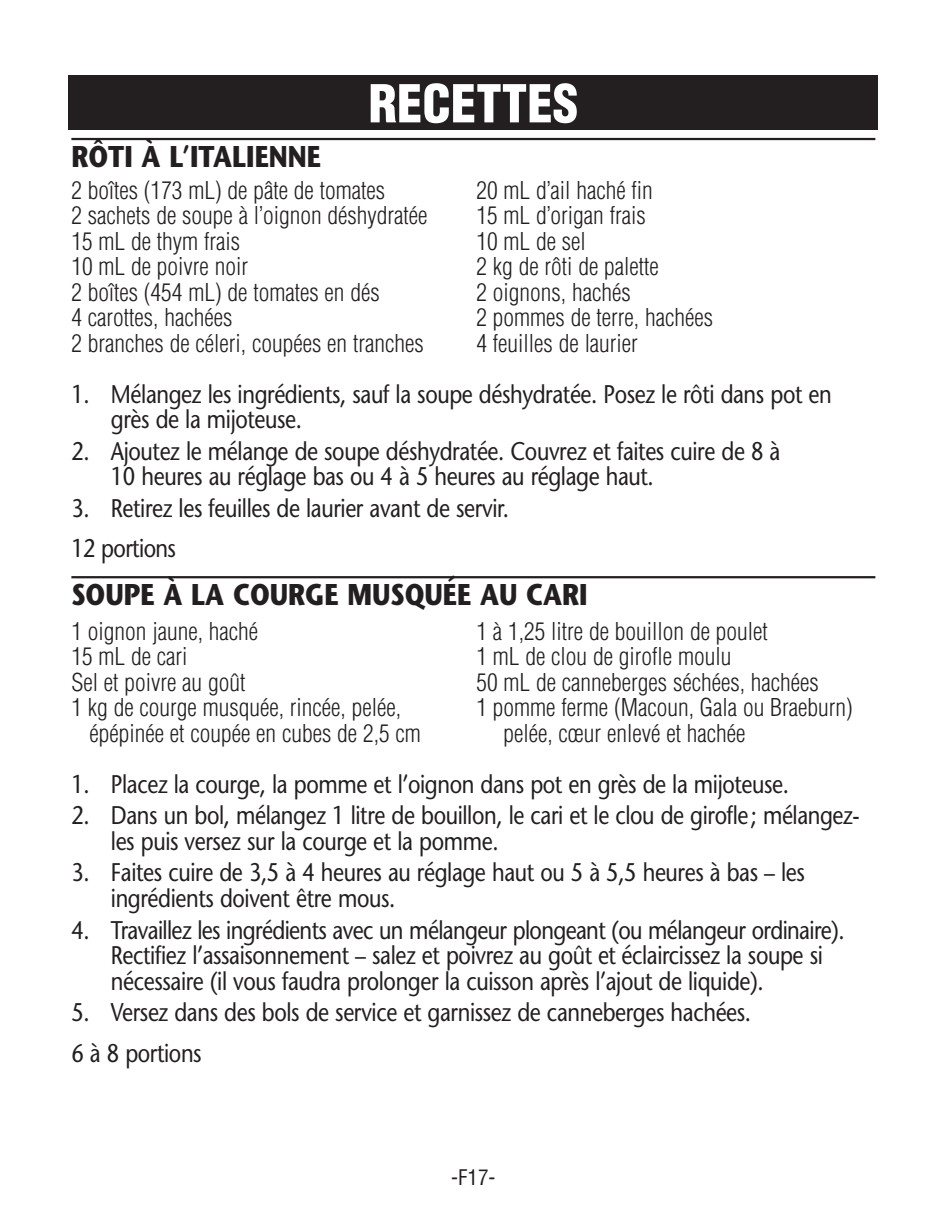
<style>
.page{position:relative;width:936px;height:1224px;background:#fff}
.page>*{position:absolute;margin:0;border:0;box-sizing:border-box;transform-origin:0 0}
.t1{font:900 condensed 51px "Helvetica";color:#fff}
.t2{font:700 30px "Stone Sans";color:#231f20;scale:.85 1}
.t3{font:25.5px/25.5px "Stone Sans";letter-spacing:-.02em;color:#231f20;scale:.85 1}
.t4{font:300 condensed 24px "Helvetica";color:#231f20}
.t5{font:condensed 21px "Helvetica";color:#231f20}
</style>
<div class="page">
<svg style="left:68px;top:75px;width:810px;height:504px"></svg>
<p class="t1" style="left:369px;top:71px;width:211px">RECETTES</p>
<p class="t2" style="left:71px;top:138px;width:295px">RÔTI À L’ITALIENNE</p>
<p class="t4" style="left:71px;top:175px;width:315px">2 boîtes (173 mL) de pâte de tomates</p>
<p class="t4" style="left:476px;top:175px;width:178px">20 mL d’ail haché fin</p>
<p class="t4" style="left:71px;top:200px;width:358px">2 sachets de soupe à l’oignon déshydratée</p>
<p class="t4" style="left:476px;top:200px;width:171px">15 mL d’origan frais</p>
<p class="t4" style="left:71px;top:226px;width:170px">15 mL de thym frais</p>
<p class="t4" style="left:476px;top:226px;width:111px">10 mL de sel</p>
<p class="t4" style="left:71px;top:251px;width:178px">10 mL de poivre noir</p>
<p class="t4" style="left:476px;top:251px;width:184px">2 kg de rôti de palette</p>
<p class="t4" style="left:71px;top:277px;width:310px">2 boîtes (454 mL) de tomates en dés</p>
<p class="t4" style="left:476px;top:277px;width:156px">2 oignons, hachés</p>
<p class="t4" style="left:71px;top:302px;width:163px">4 carottes, hachées</p>
<p class="t4" style="left:476px;top:302px;width:238px">2 pommes de terre, hachées</p>
<p class="t4" style="left:71px;top:328px;width:354px">2 branches de céleri, coupées en tranches</p>
<p class="t4" style="left:476px;top:328px;width:163px">4 feuilles de laurier</p>
<p class="t3" style="left:111px;top:381px;width:850px;text-indent:-40px">1. Mélangez les ingrédients, sauf la soupe déshydratée. Posez le rôti dans pot en grès de la mijoteuse.</p>
<p class="t3" style="left:111px;top:438px;width:789px;text-indent:-40px">2. Ajoutez le mélange de soupe déshydratée. Couvrez et faites cuire de 8 à<br>10 heures au réglage bas ou 4 à 5 heures au réglage haut.</p>
<p class="t3" style="left:71px;top:487px;width:516px;line-height:40.5px">3. Retirez les feuilles de laurier avant de servir.<br>12 portions</p>
<p class="t2" style="left:71px;top:576px;width:609px">SOUPE À LA COURGE MUSQUÉE AU CARI</p>
<p class="t4" style="left:71px;top:616px;width:188px">1 oignon jaune, haché</p>
<p class="t4" style="left:476px;top:616px;width:293px">1 à 1,25 litre de bouillon de poulet</p>
<p class="t4" style="left:71px;top:642px;width:118px">15 mL de cari</p>
<p class="t4" style="left:476px;top:642px;width:257px">1 mL de clou de girofle moulu</p>
<p class="t4" style="left:71px;top:667px;width:176px">Sel et poivre au goût</p>
<p class="t4" style="left:476px;top:667px;width:344px">50 mL de canneberges séchées, hachées</p>
<p class="t4" style="left:71px;top:693px;width:331px">1 kg de courge musquée, rincée, pelée,</p>
<p class="t4" style="left:476px;top:693px;width:378px">1 pomme ferme (Macoun, Gala ou Braeburn)</p>
<p class="t4" style="left:89px;top:718px;width:333px">épépinée et coupée en cubes de 2,5 cm</p>
<p class="t4" style="left:503px;top:718px;width:244px">pelée, cœur enlevé et hachée</p>
<p class="t3" style="left:71px;top:771px;width:846px">1. Placez la courge, la pomme et l’oignon dans pot en grès de la mijoteuse.</p>
<p class="t3" style="left:111px;top:803px;width:883px;text-indent:-40px">2. Dans un bol, mélangez 1 litre de bouillon, le cari et le clou de girofle; mélangez&shy;les puis versez sur la courge et la pomme.</p>
<p class="t3" style="left:111px;top:860px;width:818px;text-indent:-40px">3. Faites cuire de 3,5 à 4 heures au réglage haut ou 5 à 5,5 heures à bas – les ingrédients doivent être mous.</p>
<p class="t3" style="left:111px;top:917px;width:865px;text-indent:-40px">4. Travaillez les ingrédients avec un mélangeur plongeant (ou mélangeur ordinaire).<br>Rectifiez l’assaisonnement – salez et poivrez au goût et éclaircissez la soupe si nécessaire (il vous faudra prolonger la cuisson après l’ajout de liquide).</p>
<p class="t3" style="left:71px;top:992px;width:801px;line-height:40.5px">5. Versez dans des bols de service et garnissez de canneberges hachées.<br>6 à 8 portions</p>
<p class="t5" style="left:451px;top:1164px;width:46px">-F17-</p>
</div>
